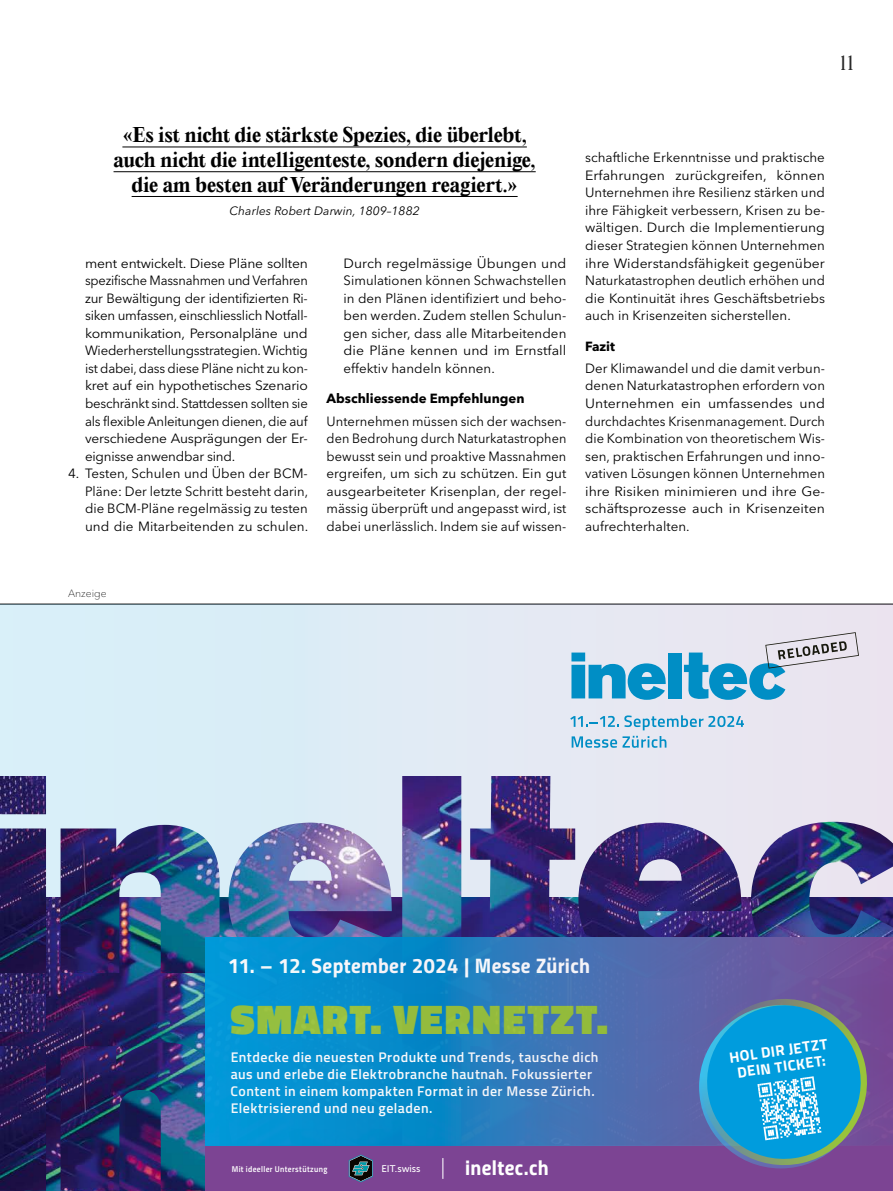
<style>
.page{position:relative;width:893px;height:1191px;background:#fff}
.page>*{position:absolute;margin:0;border:0;box-sizing:border-box;transform-origin:0 0}
.t1{font:900 42px "Titillium";letter-spacing:.035em;color:#99c43a}
.t2{font:21px "Titillium Bold Upright";letter-spacing:.015em;color:#fff}
.t3{font:700 18.75px/24.8px "Editorial New";letter-spacing:-.025em;color:#000;text-align:center}
.t4{font:18px "Editorial New";color:#000}
.t5{font:700 15px/16.2px "Titillium";color:#fff;text-align:center}
.t6{font:600 13.95px/16.8px "Titillium";letter-spacing:.035em;color:#fff}
.t7{font:13.35px/17.5px "Avenir Next LT Pro";letter-spacing:.005em;color:#000;text-align:justify}
.t8{font:13.35px/17.5px "Avenir Next LT Pro";letter-spacing:.005em;color:#000;text-align:justify;scale:1.04 1}
.t9{font:700 13.2px "Avenir Next LT Pro";color:#000}
.t10{font:italic 12px "Avenir Next LT Pro";letter-spacing:.005em;color:#000}
.t11{font:100 10.5px "Avenir Next LT Pro";color:#000}
.t12{font:9.6px "Museo Sans 500";color:#fff}
.t13{font:8.4px "Titillium Semibold Upright";letter-spacing:.04em;color:#fff}
</style>
<div class="page">
<hr style="left:122px;top:147px;width:405px;height:1px;background:#000">
<hr style="left:114px;top:171px;width:422px;height:1px;background:#000">
<hr style="left:132px;top:196px;width:386px;height:1px;background:#000">
<div style="left:0;top:604px;width:893px;height:587px;background:#dfebf5"></div>
<img style="left:0;top:776px;width:893px;height:203px">
<img style="left:0;top:993px;width:206px;height:198px">
<svg style="left:571px;top:652px;width:95px;height:48px"></svg>
<div style="left:668px;top:652px;width:14px;height:46px;background:#008ec5"></div>
<svg style="left:570px;top:715px;width:174px;height:15px"></svg>
<svg style="left:572px;top:736px;width:94px;height:12px"></svg>
<svg style="left:684px;top:632px;width:175px;height:68px"></svg>
<div style="left:206px;top:1145px;width:687px;height:46px;background:#7c4493"></div>
<svg style="left:206px;top:937px;width:687px;height:209px;background:#2a7bbd"></svg>
<svg style="left:442px;top:1158px;width:1px;height:20px"></svg>
<svg style="left:349px;top:1154px;width:24px;height:28px"></svg>
<svg style="left:693px;top:990px;width:182px;height:179px;background:#3c8ac0"></svg>
<h3 class="t4" style="left:841px;top:50px;width:14px">11</h3>
<h3 class="t3" style="left:114px;top:123px;width:424px">«Es ist nicht die stärkste Spezies, die überlebt, auch nicht die intelligenteste, sondern diejenige, die am besten auf Veränderungen reagiert.»</h3>
<p class="t10" style="left:230px;top:204px;width:192px">Charles Robert Darwin, 1809–1882</p>
<p class="t8" style="left:85px;top:254px;width:216px">ment entwickelt. Diese Pläne sollten spezifische Massnahmen und Verfahren zur Bewältigung der identifizierten Ri&shy;siken umfassen, einschliesslich Notfall&shy;kommunikation, Personalpläne und Wiederherstellungsstrategien. Wichtig ist dabei, dass diese Pläne nicht zu kon&shy;kret auf ein hypothetisches Szenario beschränkt sind. Stattdessen sollten sie als flexible Anleitungen dienen, die auf verschiedene Ausprägungen der Er&shy;eignisse anwendbar sind.</p>
<p class="t7" style="left:85px;top:465px;width:225px;text-indent:-17px">4. Testen, Schulen und Üben der BCM-Pläne: Der letzte Schritt besteht darin, die BCM-Pläne regelmässig zu testen und die Mitarbeitenden zu schulen.</p>
<p class="t8" style="left:344px;top:254px;width:216px">Durch regelmässige Übungen und Simulationen können Schwachstellen in den Plänen identifiziert und beho&shy;ben werden. Zudem stellen Schulun&shy;gen sicher, dass alle Mitarbeitenden die Pläne kennen und im Ernstfall effektiv handeln können.</p>
<p class="t9" style="left:327px;top:390px;width:199px">Abschliessende Empfehlungen</p>
<p class="t7" style="left:327px;top:412px;width:241px">Unternehmen müssen sich der wachsen&shy;den Bedrohung durch Naturkatastrophen bewusst sein und proaktive Massnahmen ergreifen, um sich zu schützen. Ein gut ausgearbeiteter Krisenplan, der regel&shy;mässig überprüft und angepasst wird, ist dabei unerlässlich. Indem sie auf wissen-</p>
<p class="t7" style="left:585px;top:149px;width:241px">schaftliche Erkenntnisse und praktische Erfahrungen zurückgreifen, können Unternehmen ihre Resilienz stärken und ihre Fähigkeit verbessern, Krisen zu be&shy;wältigen. Durch die Implementierung dieser Strategien können Unternehmen ihre Widerstandsfähigkeit gegenüber Naturkatastrophen deutlich erhöhen und die Kontinuität ihres Geschäftsbetriebs auch in Krisenzeiten sicherstellen.</p>
<p class="t9" style="left:585px;top:338px;width:32px">Fazit</p>
<p class="t7" style="left:585px;top:359px;width:241px">Der Klimawandel und die damit verbun&shy;denen Naturkatastrophen erfordern von Unternehmen ein umfassendes und durchdachtes Krisenmanagement. Durch die Kombination von theoretischem Wis&shy;sen, praktischen Erfahrungen und inno&shy;vativen Lösungen können Unternehmen ihre Risiken minimieren und ihre Ge&shy;schäftsprozesse auch in Krisenzeiten aufrechterhalten.</p>
<p class="t11" style="left:68px;top:587px;width:40px">Anzeige</p>
<h2 class="t2" style="left:228px;top:949px;width:364px">11. – 12. September 2024 | Messe Zürich</h2>
<h1 class="t1" style="left:230px;top:988px;width:379px">SMART. VERNETZT.</h1>
<p class="t6" style="left:230px;top:1048px;width:370px">Entdecke die neuesten Produkte und Trends, tausche dich aus und erlebe die Elektrobranche hautnah. Fokussierter Content in einem kompakten Format in der Messe Zürich.<br>Elektrisierend und neu geladen.</p>
<p class="t13" style="left:232px;top:1162px;width:97px">Mit ideeller Unterstützung</p>
<p class="t12" style="left:381px;top:1163px;width:41px">EIT.swiss</p>
<h2 class="t2" style="left:465px;top:1151px;width:85px">ineltec.ch</h2>
<p class="t5" style="left:728px;top:1048px;width:101px;rotate:-8deg">HOL DIR JETZT<br>DEIN TICKET:</p>
</div>
